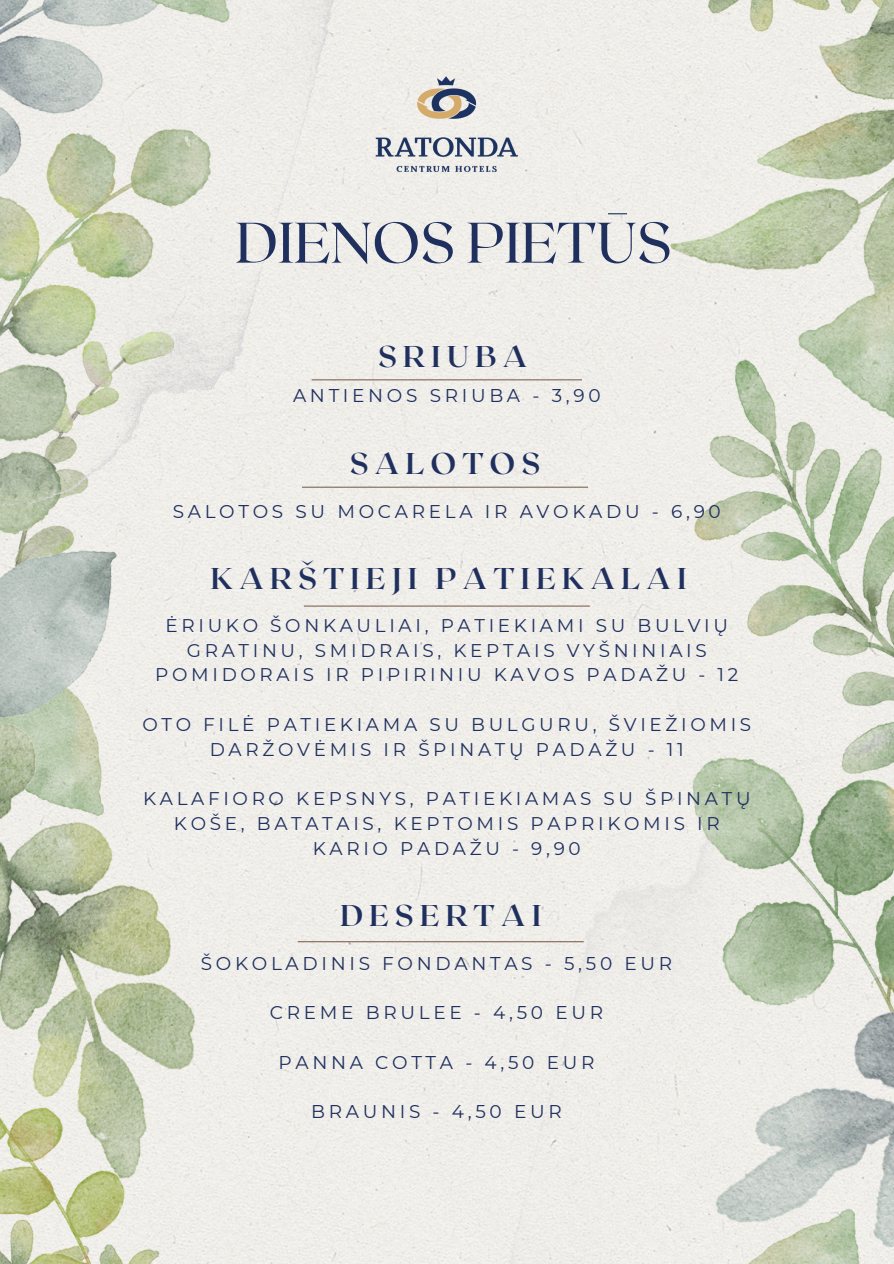
<style>
.page{position:relative;width:894px;height:1264px;background:#fff}
.page>*{position:absolute;margin:0;border:0;box-sizing:border-box;transform-origin:0 0}
.t1{font:57px "Roxborough CF";color:#1f305f}
.t2{font:700 30px "Roxborough CF";letter-spacing:.2em;color:#1f305f}
.t3{font:18.45px "Montserrat";letter-spacing:.2em;color:#1f305f}
.t4{font:18.3px/24.8px "Montserrat";letter-spacing:.2em;color:#1f305f;text-align:center}
</style>
<div class="page">
<img style="left:0;top:0;width:893px;height:1263px">
<img style="left:0;top:0;width:341px;height:506px">
<img style="left:467px;top:742px;width:426px;height:521px">
<img style="left:331px;top:39px;width:231px;height:185px">
<hr style="left:302px;top:486px;width:286px;height:2px;background:#816655">
<hr style="left:311px;top:379px;width:271px;height:1px;background:#816655">
<hr style="left:304px;top:605px;width:285px;height:1px;background:#816655">
<hr style="left:298px;top:941px;width:285px;height:1px;background:#816655">
<h2 class="t1" style="left:235px;top:206px;width:438px">DIENOS PIETŪS</h2>
<p class="t2" style="left:378px;top:336px;width:151px">SRIUBA</p>
<h2 class="t3" style="left:293px;top:384px;width:309px">ANTIENOS SRIUBA - 3,90</h2>
<p class="t2" style="left:349px;top:444px;width:192px">SALOTOS</p>
<h1 class="t3" style="left:173px;top:500px;width:549px">SALOTOS SU MOCARELA IR AVOKADU - 6,90</h1>
<p class="t2" style="left:210px;top:559px;width:477px">KARŠTIEJI PATIEKALAI</p>
<p class="t4" style="left:155px;top:613px;width:584px">ĖRIUKO ŠONKAULIAI, PATIEKIAMI SU BULVIŲ<br>GRATINU, SMIDRAIS, KEPTAIS VYŠNINIAIS<br>POMIDORAIS IR PIPIRINIU KAVOS PADAŽU - 12</p>
<h2 class="t4" style="left:142px;top:712px;width:610px">OTO FILĖ PATIEKIAMA SU BULGURU, ŠVIEŽIOMIS<br>DARŽOVĖMIS IR ŠPINATŲ PADAŽU - 11</h2>
<p class="t4" style="left:143px;top:786px;width:609px">KALAFIORO KEPSNYS, PATIEKIAMAS SU ŠPINATŲ<br>KOŠE, BATATAIS, KEPTOMIS PAPRIKOMIS IR<br>KARIO PADAŽU - 9,90</p>
<p class="t2" style="left:340px;top:896px;width:202px">DESERTAI</p>
<p class="t3" style="left:201px;top:951px;width:472px">ŠOKOLADINIS FONDANTAS - 5,50 EUR</p>
<h2 class="t3" style="left:270px;top:1001px;width:334px">CREME BRULEE - 4,50 EUR</h2>
<p class="t3" style="left:278px;top:1050px;width:317px">PANNA COTTA - 4,50 EUR</p>
<p class="t3" style="left:311px;top:1100px;width:252px">BRAUNIS - 4,50 EUR</p>
</div>
